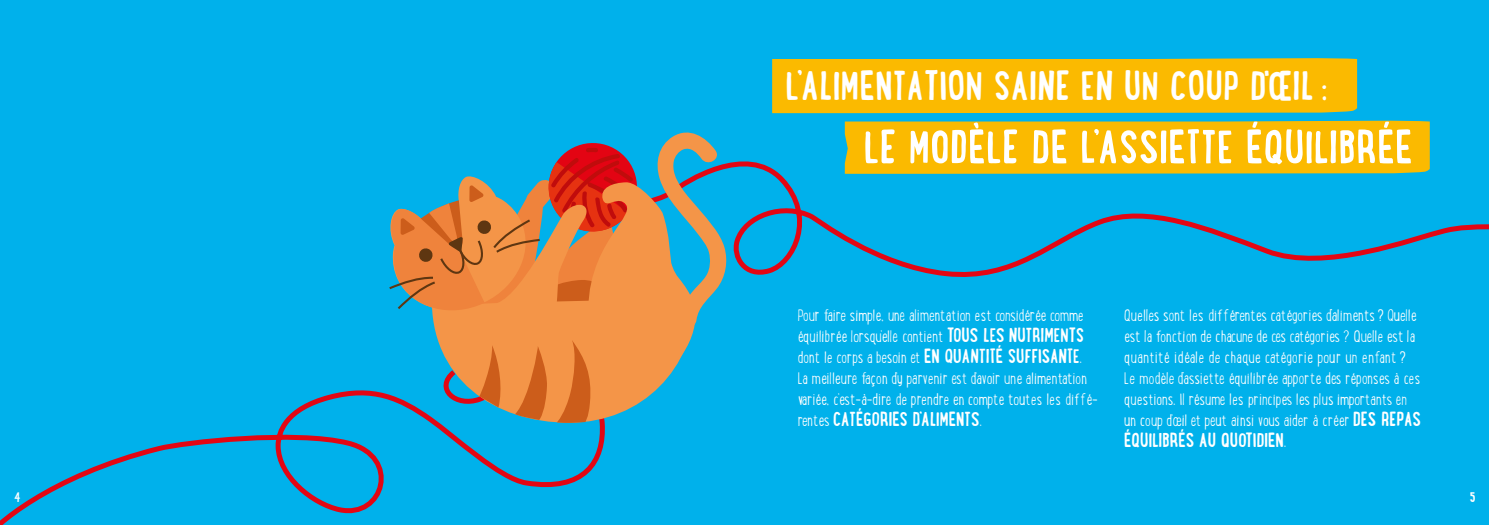
<style>
.page{position:relative;width:1489px;height:525px;background:#fff}
.page>*{position:absolute;margin:0;border:0;box-sizing:border-box;transform-origin:0 0}
.t1{font:700 50px "Lunch Box";letter-spacing:.01em;color:#fff}
.t2{font:700 43.75px "Lunch Box";letter-spacing:.01em;color:#fff}
.t3{font:700 21.25px "Lunch Box";color:#fff}
.t4{font:300 17.5px/21px "Lunch Box";color:#fff}
.t5{font:700 15px "Lunch Box";color:#fff}
.s1{font-weight:700;font-size:21.25px}
.s2{font-weight:300;font-size:17.5px}
</style>
<div class="page">
<div style="left:0;top:0;width:1488px;height:524px;background:#00b1eb"></div>
<svg style="left:728px;top:142px;width:760px;height:135px"></svg>
<svg style="left:0;top:390px;width:601px;height:134px"></svg>
<div style="left:772px;top:58px;width:584px;height:55px;background:#fbba00"></div>
<div style="left:844px;top:121px;width:585px;height:53px;background:#fbba00"></div>
<svg style="left:581px;top:423px;width:24px;height:31px"></svg>
<svg style="left:387px;top:132px;width:341px;height:291px"></svg>
<h2 class="t2" style="left:785px;top:56px;width:544px">L’ALIMENTATION SAINE EN UN COUP D'ŒIL :</h2>
<h1 class="t1" style="left:863px;top:113px;width:550px">LE MODÈLE DE L’ASSIETTE ÉQUILIBRÉE</h1>
<p class="t4" style="left:797px;top:305px;width:301px">Pour faire simple, une alimentation est considérée comme équilibrée lorsqu'elle contient <span class="s1">TOUS LES NUTRIMENTS </span>dont le corps a besoin et <span class="s1">EN QUANTITÉ SUFFISANTE</span>.<br>La meilleure façon d'y parvenir est d'avoir une alimentation variée, c'est-à-dire de prendre en compte toutes les diffé-</p>
<p class="t3" style="left:797px;top:405px;width:186px"><span class="s2">rentes</span> CATÉGORIES D’ALIMENTS<span class="s2">.</span></p>
<p class="t4" style="left:1124px;top:305px;width:298px">Quelles sont les différentes catégories d’aliments? Quelle est la fonction de chacune de ces catégories ? Quelle est la quantité idéale de chaque catégorie pour un enfant?<br>Le modèle d’assiette équilibrée apporte des réponses à ces questions. Il résume les principes les plus importants en un coup d'œil et peut ainsi vous aider à créer <span class="s1">DES REPAS</span></p>
<p class="t3" style="left:1124px;top:426px;width:164px">ÉQUILIBRÉS AU QUOTIDIEN<span class="s2">.</span></p>
<p class="t5" style="left:14px;top:486px;width:8px">4</p>
<p class="t5" style="left:1469px;top:486px;width:7px">5</p>
</div>
